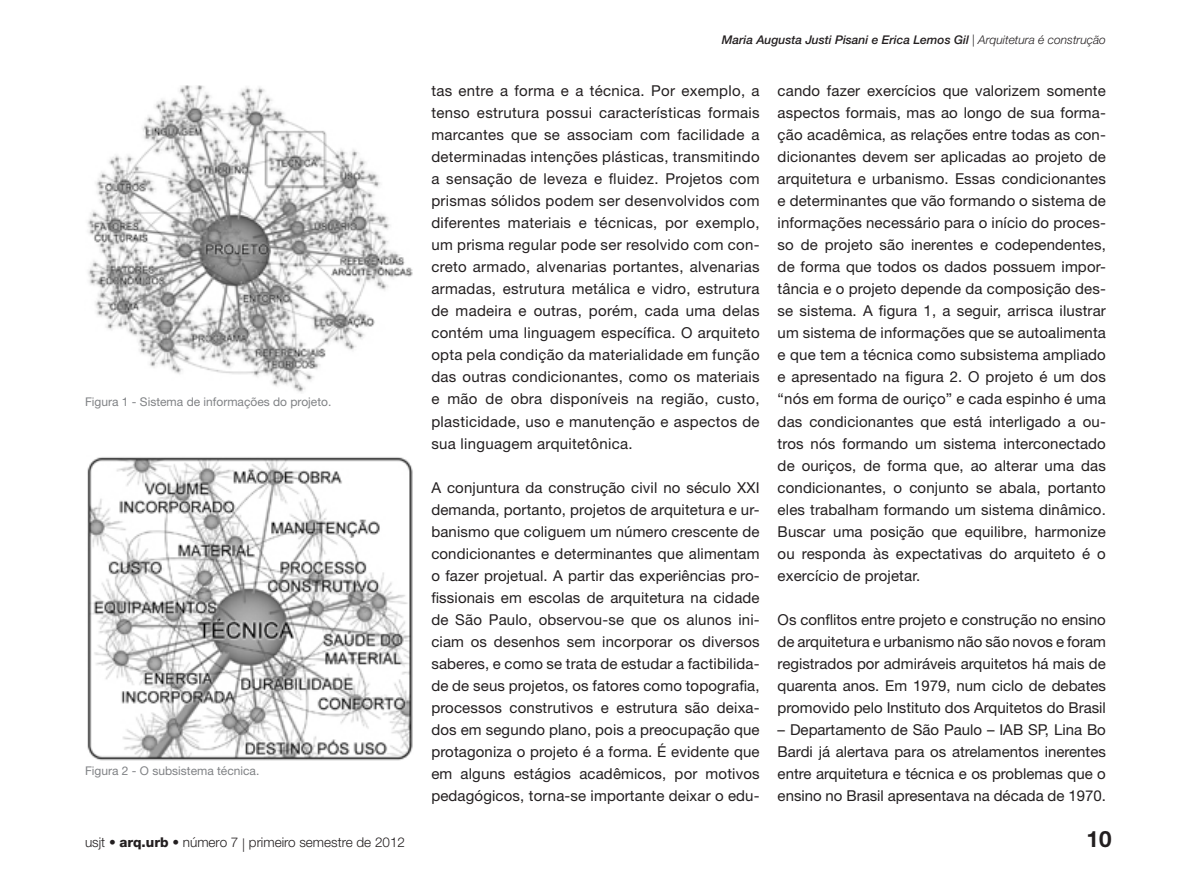
<style>
.page{position:relative;width:1191px;height:893px;background:#fff}
.page>*{position:absolute;margin:0;border:0;box-sizing:border-box;transform-origin:0 0}
.t1{font:700 22.5px "Helvetica Neue LT Std";color:#231f20}
.Texto{font:15px/22px "Helvetica Neue LT Std";letter-spacing:.01em;color:#231f20;text-align:justify}
.t2{font:300 13.5px "Helvetica Neue LT Std";color:#231f20}
.Legenda{font:12px "Helvetica Neue LT Std";color:#808285}
.t3{font:italic 500 12px "Helvetica Neue LT Std";color:#231f20}
.s1{font-weight:300}
.s2{font-weight:800}
</style>
<div class="page">
<img style="left:87px;top:85px;width:326px;height:307px">
<img style="left:87px;top:457px;width:326px;height:304px">
<p class="Legenda" style="left:85px;top:395px;width:248px">Figura 1 - Sistema de informações do projeto.</p>
<p class="Legenda" style="left:85px;top:763px;width:176px">Figura 2 - O subsistema técnica.</p>
<p class="t3" style="left:721px;top:33px;width:386px">Maria Augusta Justi Pisani e Erica Lemos Gil <span class="s1">| Arquitetura é construção</span></p>
<p class="Texto" style="left:431px;top:79px;width:330px">tas entre a forma e a técnica. Por exemplo, a tenso estrutura possui características formais marcantes que se associam com facilidade a determinadas intenções plásticas, transmitindo a sensação de leveza e fluidez. Projetos com prismas sólidos podem ser desenvolvidos com diferentes materiais e técnicas, por exemplo, um prisma regular pode ser resolvido com con&shy;creto armado, alvenarias portantes, alvenarias armadas, estrutura metálica e vidro, estrutura de madeira e outras, porém, cada uma delas contém uma linguagem específica. O arquiteto opta pela condição da materialidade em função das outras condicionantes, como os materiais e mão de obra disponíveis na região, custo, plasticidade, uso e manutenção e aspectos de sua linguagem arquitetônica.</p>
<p class="Texto" style="left:431px;top:476px;width:330px">A conjuntura da construção civil no século XXI demanda, portanto, projetos de arquitetura e ur&shy;banismo que coliguem um número crescente de condicionantes e determinantes que alimentam o fazer projetual. A partir das experiências pro&shy;fissionais em escolas de arquitetura na cidade de São Paulo, observou-se que os alunos ini&shy;ciam os desenhos sem incorporar os diversos saberes, e como se trata de estudar a factibilida&shy;de de seus projetos, os fatores como topografia, processos construtivos e estrutura são deixa&shy;dos em segundo plano, pois a preocupação que protagoniza o projeto é a forma. É evidente que em alguns estágios acadêmicos, por motivos pedagógicos, torna-se importante deixar o edu-</p>
<p class="Texto" style="left:777px;top:79px;width:330px">cando fazer exercícios que valorizem somente aspectos formais, mas ao longo de sua forma&shy;ção acadêmica, as relações entre todas as con&shy;dicionantes devem ser aplicadas ao projeto de arquitetura e urbanismo. Essas condicionantes e determinantes que vão formando o sistema de informações necessário para o início do proces&shy;so de projeto são inerentes e codependentes, de forma que todos os dados possuem impor&shy;tância e o projeto depende da composição des&shy;se sistema. A figura 1, a seguir, arrisca ilustrar um sistema de informações que se autoalimenta e que tem a técnica como subsistema ampliado e apresentado na figura 2. O projeto é um dos “nós em forma de ouriço” e cada espinho é uma das condicionantes que está interligado a ou&shy;tros nós formando um sistema interconectado de ouriços, de forma que, ao alterar uma das condicionantes, o conjunto se abala, portanto eles trabalham formando um sistema dinâmico.<br>Buscar uma posição que equilibre, harmonize ou responda às expectativas do arquiteto é o exercício de projetar.</p>
<p class="Texto" style="left:777px;top:608px;width:330px">Os conflitos entre projeto e construção no ensino de arquitetura e urbanismo não são novos e foram registrados por admiráveis arquitetos há mais de quarenta anos. Em 1979, num ciclo de debates promovido pelo Instituto dos Arquitetos do Brasil</p>
<p class="Texto" style="left:777px;top:719px;width:330px">– Departamento de São Paulo – IAB SP, Lina Bo Bardi já alertava para os atrelamentos inerentes entre arquitetura e técnica e os problemas que o ensino no Brasil apresentava na década de 1970.</p>
<p class="t2" style="left:85px;top:834px;width:321px">usjt • <span class="s2">arq.urb</span> • número 7 | primeiro semestre de 2012</p>
<h1 class="t1" style="left:1086px;top:825px;width:27px">10</h1>
</div>
